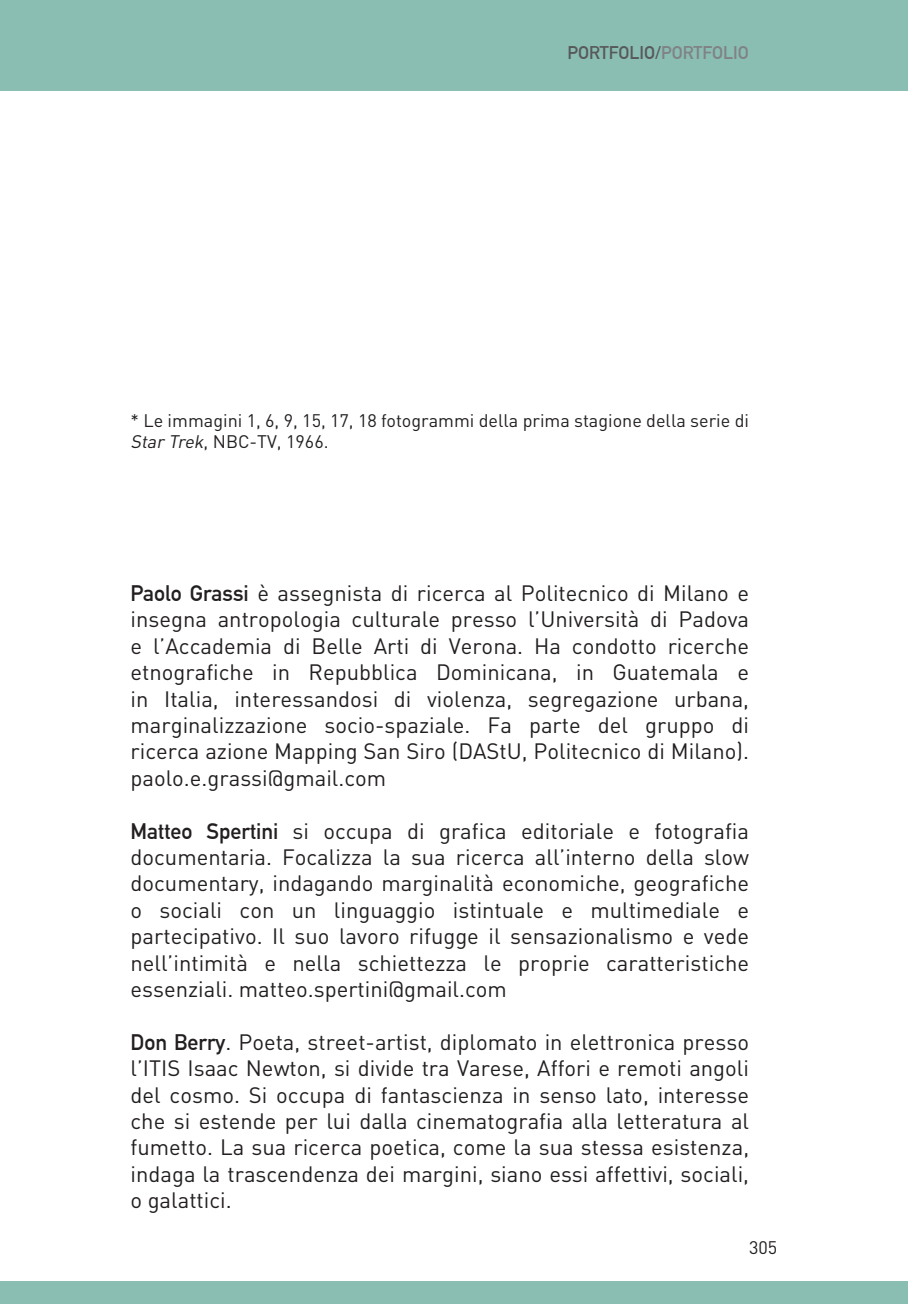
<style>
.page{position:relative;width:908px;height:1304px;background:#fff}
.page>*{position:absolute;margin:0;border:0;box-sizing:border-box;transform-origin:0 0}
.t1{font:22px/26.4px "DIN";color:#231f20;text-align:justify}
.note{font:18px/21.6px "DIN";color:#231f20}
.t2{font:700 18px "DIN Alternate";color:#57585a}
.s1{color:#808285}
.s2{font-style:italic}
.s3{font-family:"DIN Alternate";font-weight:700}
</style>
<div class="page">
<div style="left:0;top:0;width:907px;height:90px;background:#8abeb2"></div>
<div style="left:0;top:1281px;width:907px;height:23px;background:#8abeb2"></div>
<p class="t2" style="left:567px;top:39px;width:183px">PORTFOLIO/<span class="s1">PORTFOLIO</span></p>
<p class="note" style="left:130px;top:409px;width:619px">* Le immagini 1, 6, 9, 15, 17, 18 fotogrammi della prima stagione della serie di<br><span class="s2">Star Trek</span>, NBC-TV, 1966.</p>
<p class="t1" style="left:130px;top:579px;width:620px"><span class="s3">Paolo Grassi</span> è assegnista di ricerca al Politecnico di Milano e insegna antropologia culturale presso l’Università di Padova e l’Accademia di Belle Arti di Verona. Ha condotto ricerche etnografiche in Repubblica Dominicana, in Guatemala e in Italia, interessandosi di violenza, segregazione urbana, marginalizzazione socio-spaziale. Fa parte del gruppo di ricerca azione Mapping San Siro (DAStU, Politecnico di Milano). paolo.e.grassi@gmail.com</p>
<p class="t1" style="left:130px;top:817px;width:620px"><span class="s3">Matteo Spertini</span> si occupa di grafica editoriale e fotografia documentaria. Focalizza la sua ricerca all’interno della slow documentary, indagando marginalità economiche, geografiche o sociali con un linguaggio istintuale e multimediale e partecipativo. Il suo lavoro rifugge il sensazionalismo e vede nell’intimità e nella schiettezza le proprie caratteristiche essenziali. matteo.spertini@gmail.com</p>
<p class="t1" style="left:130px;top:1028px;width:620px"><span class="s3">Don Berry</span>. Poeta, street-artist, diplomato in elettronica presso l’ITIS Isaac Newton, si divide tra Varese, Affori e remoti angoli del cosmo. Si occupa di fantascienza in senso lato, interesse che si estende per lui dalla cinematografia alla letteratura al fumetto. La sua ricerca poetica, come la sua stessa esistenza, indaga la trascendenza dei margini, siano essi affettivi, sociali, o galattici.</p>
<p class="note" style="left:748px;top:1237px;width:30px">305</p>
</div>
